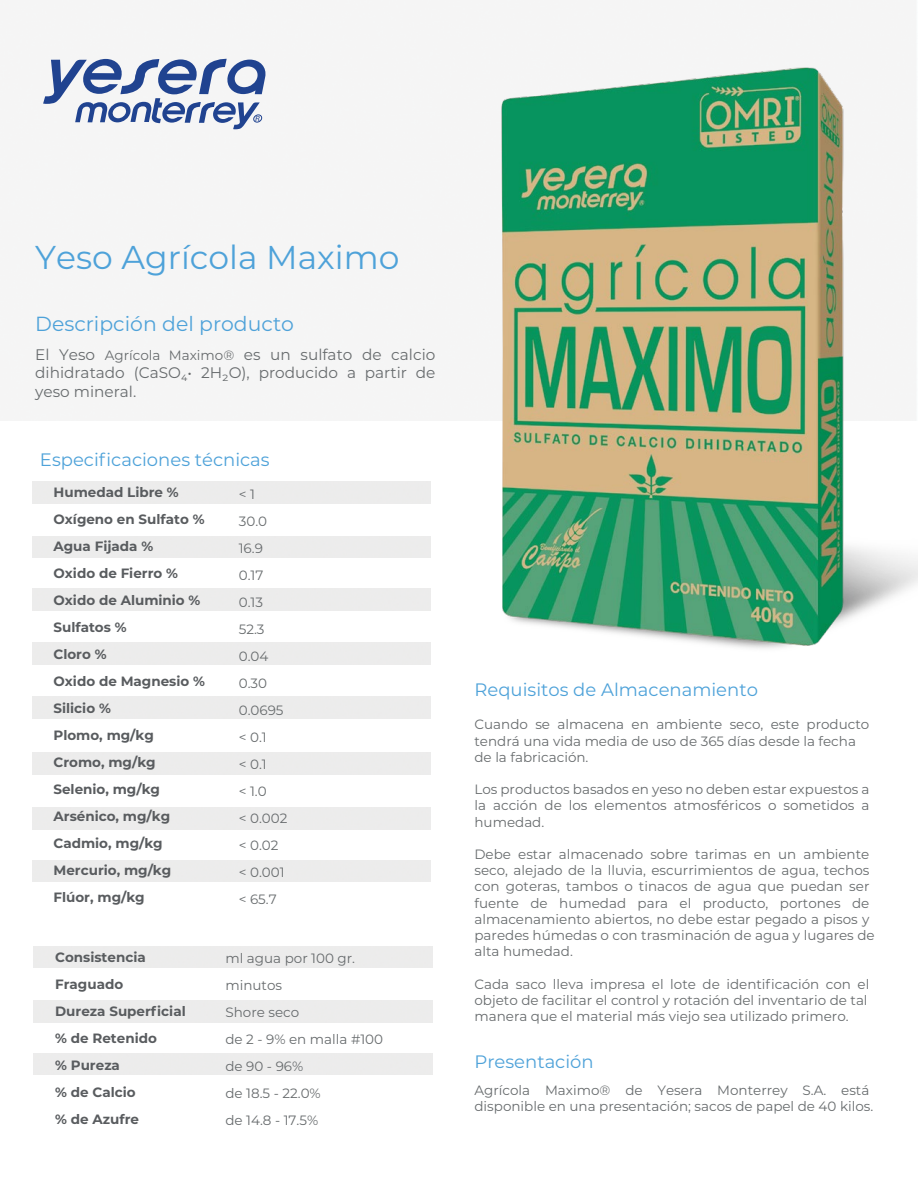
<style>
.page{position:relative;width:918px;height:1188px;background:#fff}
.page>*{position:absolute;margin:0;border:0;box-sizing:border-box;transform-origin:0 0}
.t1{font:33px "Montserrat";color:#4ea2d9}
.t2{font:20.4px "Montserrat";color:#4ea2d9}
.t3{font:18px "Montserrat";color:#4ea2d9}
.t4{font:15.3px/18.3px "Montserrat";color:#676b6d;text-align:justify}
.t5{font:13.5px/27px "Montserrat";color:#676b6d}
.t6{font:700 13.5px/27px "Montserrat";color:#595c5f}
.t7{font:italic 7.2px "Myriad Pro";color:#204390;scale:1.22 1}
.s1{font-size:13.5px}
</style>
<div class="page">
<svg style="left:43px;top:58px;width:223px;height:71px"></svg>
<img style="left:428px;top:67px;width:490px;height:598px">
<p class="t7" style="left:255px;top:114px;width:7px">R</p>
<h1 class="t1" style="left:35px;top:235px;width:366px">Yeso Agrícola Maximo</h1>
<h2 class="t2" style="left:35px;top:309px;width:260px">Descripción del producto</h2>
<p class="t4" style="left:35px;top:345px;width:402px">El Yeso <span class="s1">Agrícola Maximo®</span> es un sulfato de calcio dihidratado (CaSO4• 2H2O), producido a partir de yeso mineral.</p>
<h3 class="t3" style="left:40px;top:447px;width:231px">Especificaciones técnicas</h3>
<p class="t6" style="left:54px;top:478px;width:153px">Humedad Libre %<br>Oxígeno en Sulfato %<br>Agua Fijada %<br>Oxido de Fierro %<br>Oxido de Aluminio %<br>Sulfatos %<br>Cloro %<br>Oxido de Magnesio %<br>Silicio %<br>Plomo, mg/kg<br>Cromo, mg/kg<br>Selenio, mg/kg<br>Arsénico, mg/kg<br>Cadmio, mg/kg<br>Mercurio, mg/kg<br>Flúor, mg/kg</p>
<p class="t5" style="left:239px;top:480px;width:50px">&lt; 1<br>30.0<br>16.9<br>0.17<br>0.13<br>52.3<br>0.04<br>0.30<br>0.0695 &lt; 0.1<br>&lt; 0.1<br>&lt; 1.0<br>&lt; 0.002 &lt; 0.02 &lt; 0.001 &lt; 65.7</p>
<p class="t6" style="left:55px;top:943px;width:132px">Consistencia<br>Fraguado<br>Dureza Superficial % de Retenido<br>% Pureza<br>% de Calcio<br>% de Azufre</p>
<p class="t5" style="left:225px;top:944px;width:159px">ml agua por 100 gr. minutos<br>Shore seco<br>de 2 - 9% en malla #100 de 90 - 96%<br>de 18.5 - 22.0%<br>de 14.8 - 17.5%</p>
<h3 class="t3" style="left:475px;top:677px;width:285px">Requisitos de Almacenamiento</h3>
<p class="t5" style="left:474px;top:716px;width:396px;line-height:16.2px">Cuando se almacena en ambiente seco, este producto tendrá una vida media de uso de 365 días desde la fecha de la fabricación.</p>
<p class="t5" style="left:474px;top:781px;width:396px;line-height:16.2px;text-align:justify">Los productos basados en yeso no deben estar expuestos a la acción de los elementos atmosféricos o sometidos a humedad.</p>
<p class="t5" style="left:474px;top:846px;width:402px;line-height:16.2px">Debe estar almacenado sobre tarimas en un ambiente seco, alejado de la lluvia, escurrimientos de agua, techos con goteras, tambos o tinacos de agua que puedan ser fuente de humedad para el producto, portones de almacenamiento abiertos, no debe estar pegado a pisos y paredes húmedas o con trasminación de agua y lugares de alta humedad.</p>
<p class="t5" style="left:474px;top:975px;width:396px;line-height:16.2px">Cada saco lleva impresa el lote de identificación con el objeto de facilitar el control y rotación del inventario de tal manera que el material más viejo sea utilizado primero.</p>
<h3 class="t3" style="left:474px;top:1049px;width:121px">Presentación</h3>
<p class="t5" style="left:474px;top:1081px;width:400px;line-height:16.2px">Agrícola Maximo® de Yesera Monterrey S.A. está disponible en una presentación; sacos de papel de 40 kilos.</p>
</div>
